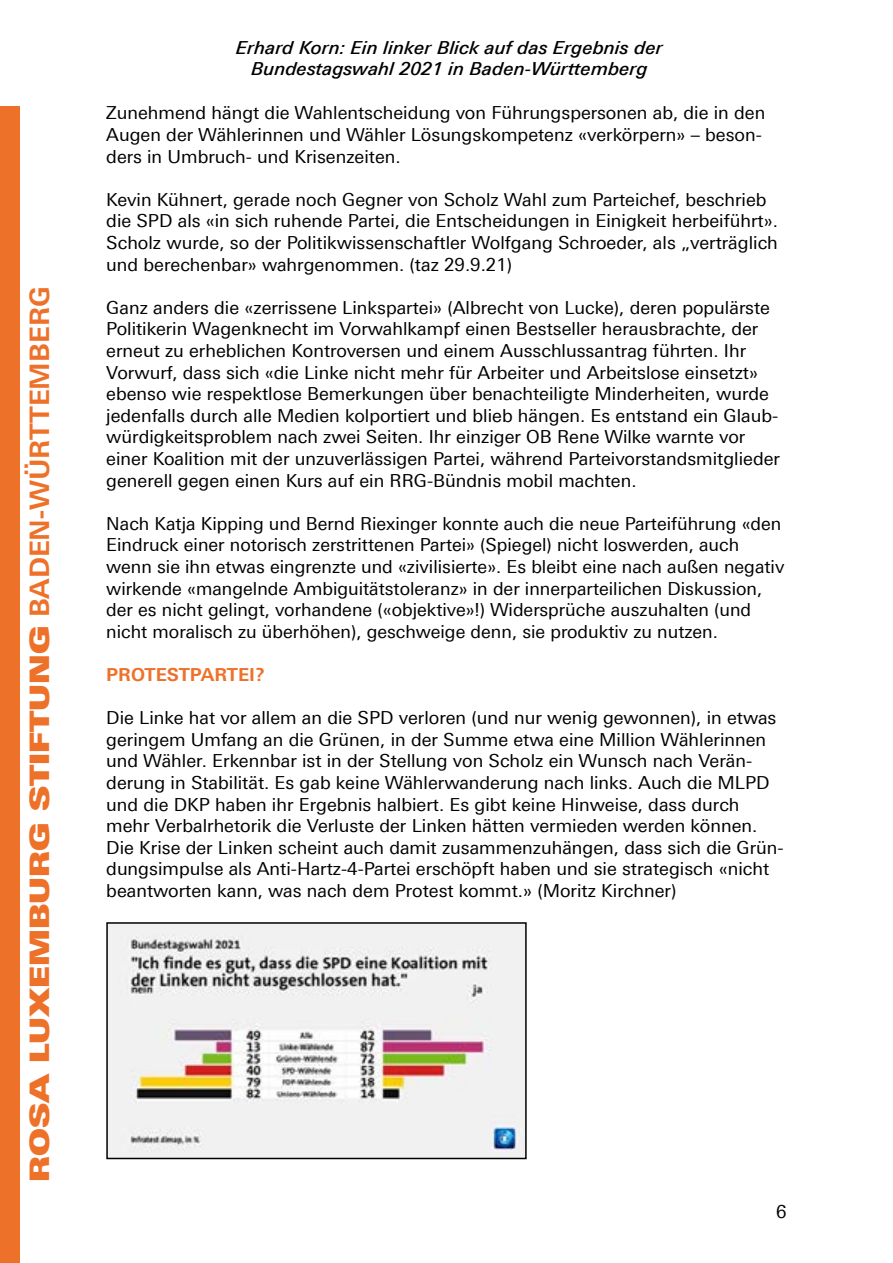
<style>
.page{position:relative;width:893px;height:1263px;background:#fff}
.page>*{position:absolute;margin:0;border:0;box-sizing:border-box;transform-origin:0 0}
.t1{font:27px "Linotype Univers 940 Ex X Black";color:#ee712a}
.t2{font:18px/21.6px "Linotype Univers 430";color:#000}
.t3{font:18px/21.6px "Linotype Univers 531 Medium It";color:#000;text-align:center}
.t4{font:700 18px "Linotype Univers 630";color:#ee712a}
.s1{font-family:"Linotype Univers 630";font-weight:700}
</style>
<div class="page">
<div style="left:0;top:106px;width:19px;height:1157px;background:#ee712a"></div>
<img style="left:109px;top:925px;width:415px;height:231px">
<div style="left:106px;top:922px;width:421px;height:237px;border:2px solid #000"></div>
<h1 class="t1" style="left:23px;top:1182px;width:897px;rotate:-90deg">ROSA LUXEMBURG STIFTUNG <span class="s1">BADEN-WÜRTTEMBERG</span></h1>
<p class="t3" style="left:236px;top:36px;width:429px">Erhard Korn: Ein linker Blick auf das Ergebnis der<br>Bundestagswahl 2021 in Baden-Württemberg</p>
<p class="t2" style="left:106px;top:102px;width:660px">Zunehmend hängt die Wahlentscheidung von Führungspersonen ab, die in den<br>Augen der Wählerinnen und Wähler Lösungskompetenz «verkörpern» – beson&shy;ders in Umbruch- und Krisenzeiten.</p>
<p class="t2" style="left:106px;top:189px;width:673px">Kevin Kühnert, gerade noch Gegner von Scholz Wahl zum Parteichef, beschrieb die SPD als «in sich ruhende Partei, die Entscheidungen in Einigkeit herbeiführt».<br>Scholz wurde, so der Politikwissenschaftler Wolfgang Schroeder, als „verträglich und berechenbar» wahrgenommen. (taz 29.9.21)</p>
<p class="t2" style="left:106px;top:297px;width:675px">Ganz anders die «zerrissene Linkspartei» (Albrecht von Lucke), deren populärste Politikerin Wagenknecht im Vorwahlkampf einen Bestseller herausbrachte, der erneut zu erheblichen Kontroversen und einem Ausschlussantrag führten. Ihr Vorwurf, dass sich «die Linke nicht mehr für Arbeiter und Arbeitslose einsetzt» ebenso wie respektlose Bemerkungen über benachteiligte Minderheiten, wurde jedenfalls durch alle Medien kolportiert und blieb hängen. Es entstand ein Glaub&shy;würdigkeitsproblem nach zwei Seiten. Ihr einziger OB Rene Wilke warnte vor einer Koalition mit der unzuverlässigen Partei, während Parteivorstandsmitglieder generell gegen einen Kurs auf ein RRG-Bündnis mobil machten.</p>
<p class="t2" style="left:106px;top:513px;width:680px">Nach Katja Kipping und Bernd Riexinger konnte auch die neue Parteiführung «den Eindruck einer notorisch zerstrittenen Partei» (Spiegel) nicht loswerden, auch wenn sie ihn etwas eingrenzte und «zivilisierte». Es bleibt eine nach außen negativ wirkende «mangelnde Ambiguitätstoleranz» in der innerparteilichen Diskussion, der es nicht gelingt, vorhandene («objektive»!) Widersprüche auszuhalten (und nicht moralisch zu überhöhen), geschweige denn, sie produktiv zu nutzen.</p>
<p class="t4" style="left:106px;top:664px;width:160px">PROTESTPARTEI?</p>
<p class="t2" style="left:106px;top:707px;width:679px">Die Linke hat vor allem an die SPD verloren (und nur wenig gewonnen), in etwas geringem Umfang an die Grünen, in der Summe etwa eine Million Wählerinnen und Wähler. Erkennbar ist in der Stellung von Scholz ein Wunsch nach Verän&shy;derung in Stabilität. Es gab keine Wählerwanderung nach links. Auch die MLPD und die DKP haben ihr Ergebnis halbiert. Es gibt keine Hinweise, dass durch mehr Verbalrhetorik die Verluste der Linken hätten vermieden werden können.<br>Die Krise der Linken scheint auch damit zusammenzuhängen, dass sich die Grün&shy;dungsimpulse als Anti-Hartz-4-Partei erschöpft haben und sie strategisch «nicht beantworten kann, was nach dem Protest kommt.» (Moritz Kirchner)</p>
<p class="t2" style="left:776px;top:1200px;width:12px">6</p>
</div>
